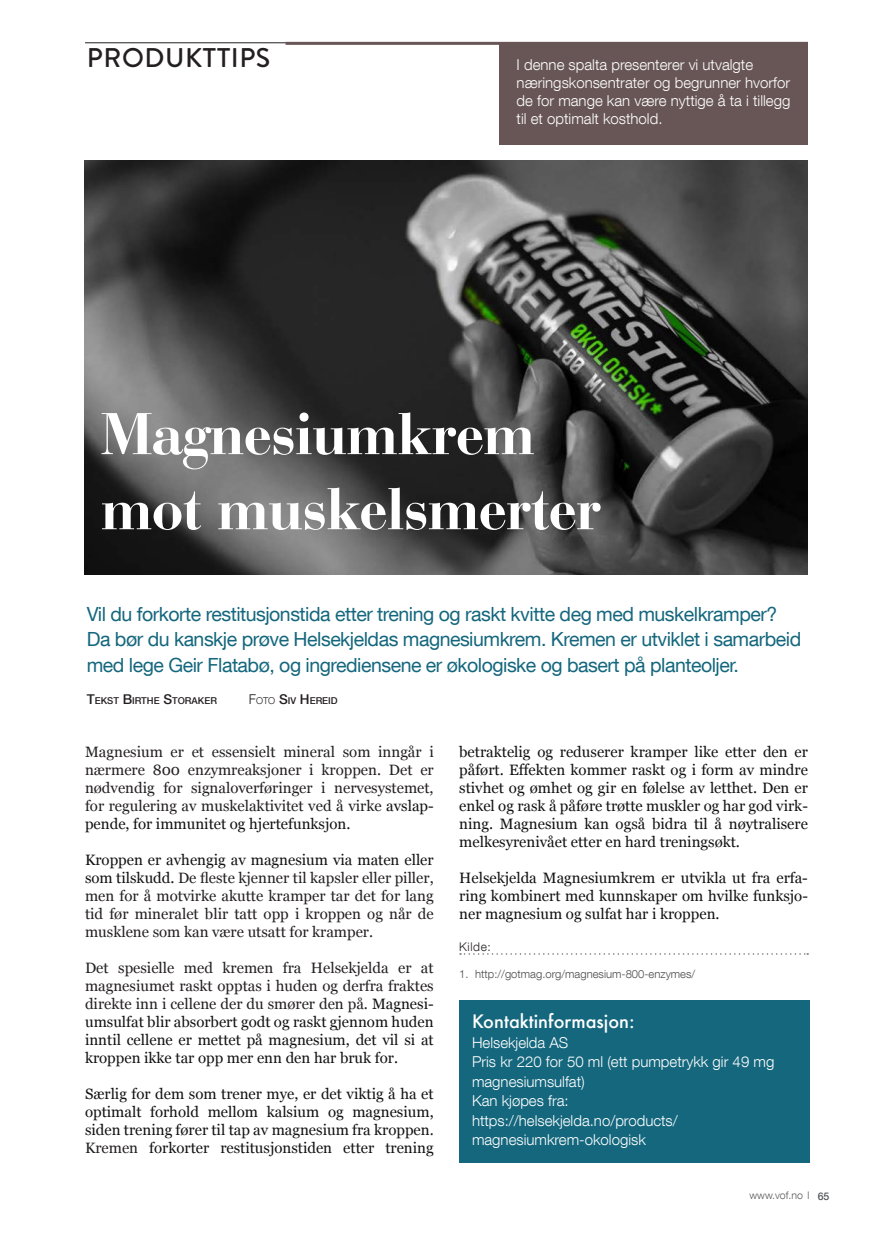
<style>
.page{position:relative;width:893px;height:1234px;background:#fff}
.page>*{position:absolute;margin:0;border:0;box-sizing:border-box;transform-origin:0 0}
.t1{font:700 61.5px/75px "Bauer Bodoni BT";color:#fff}
.t2{font:500 27px "Brandon Grotesque";letter-spacing:.02em;color:#231f20}
.t3{font:19.5px/25.5px "Helvetica Neue LT Com";letter-spacing:-.025em;color:#14677d}
.t4{font:500 18px "Futura";color:#fff}
.t5{font:15px/18px "Georgia";color:#111;text-align:justify}
.t6{font:15px/18px "Georgia";color:#231f20;text-align:justify}
.t7{font:300 15px/19.5px "Helvetica Neue LT Com";color:#fff}
.t8{font:300 12px "Helvetica Neue LT Com";letter-spacing:.05em;color:#231f20}
.t9{font:300 11.25px "Helvetica Neue LT Com";color:#4b4c4d}
.t10{font:300 10.5px "Helvetica Neue LT Com";color:#57585a}
.t11{font:500 9.45px "Helvetica Neue LT Com";color:#231f20}
.s1{font-size:13.5px}
.s2{font-weight:300;font-size:13.5px}
.s3{font-weight:300}
.s4{color:#111}
.s5{color:#231f20}
.s6{font-weight:500}
</style>
<div class="page">
<hr style="left:85px;top:43px;width:723px;height:1px;background:#231f20">
<hr style="left:286px;top:42px;width:522px;height:3px;background:#685656">
<svg style="left:460px;top:953px;width:348px;height:1px"></svg>
<img style="left:84px;top:161px;width:724px;height:413px">
<div style="left:500px;top:42px;width:308px;height:103px;background:#685656"></div>
<div style="left:459px;top:1000px;width:351px;height:162px;background:#14677d"></div>
<h2 class="t2" style="left:87px;top:39px;width:185px">PRODUKTTIPS</h2>
<p class="t7" style="left:517px;top:57px;width:275px;line-height:18px">I denne spalta presenterer vi utvalgte næringskonsentrater og begrunner hvorfor de for mange kan være nyttige å ta i tillegg til et optimalt kosthold.</p>
<h1 class="t1" style="left:101px;top:394px;width:501px">Magnesiumkrem mot muskelsmerter</h1>
<p class="t3" style="left:87px;top:603px;width:716px">Vil du forkorte restitusjonstida etter trening og raskt kvitte deg med muskelkramper?<br>Da bør du kanskje prøve Helsekjeldas magnesiumkrem. Kremen er utviklet i samarbeid med lege Geir Flatabø, og ingrediensene er økologiske og basert på planteoljer.</p>
<p class="t11" style="left:87px;top:697px;width:132px"><span class="s1">T</span>EKST <span class="s1">B</span>IRTHE <span class="s1">S</span>TORAKER</p>
<p class="t11" style="left:249px;top:697px;width:90px"><span class="s2">F</span><span class="s3">oTo</span> <span class="s1">S</span>IV <span class="s1">H</span>EREID</p>
<p class="t6" style="left:85px;top:742px;width:350px">Magnesium er et essensielt mineral som inngår i nærmere 800 enzymreaksjoner i kroppen. Det er nødvendig for signaloverføringer i nervesystemet, for regulering av muskelaktivitet ved å virke <span class="s4">avslap&shy;pende, for immunitet og hjertefunksjon.</span></p>
<p class="t6" style="left:85px;top:850px;width:350px"><span class="s4">Kroppen er avhengig av magnesium via maten eller som tilskudd.</span> De fleste kjenner til kapsler eller piller, men for å motvirke akutte kramper tar det for lang tid før mineralet blir tatt opp i kroppen og når de musklene som kan være utsatt for kramper.</p>
<p class="t5" style="left:85px;top:958px;width:350px"><span class="s5">Det spesielle med kremen fra Helsekjelda er at magnesiumet raskt opptas i huden og derfra fraktes direkte inn i cellene der du smører den på.</span> Magnesi&shy;umsulfat blir absorbert godt og raskt gjennom huden inntil cellene er mettet på magnesium, det vil si at kroppen ikke tar opp mer enn den har bruk for.</p>
<p class="t5" style="left:85px;top:1084px;width:350px">Særlig for dem som trener mye, er det viktig å ha et optimalt forhold mellom kalsium og magnesium, siden trening fører til tap av magnesium fra kroppen<span class="s5">.<br>Kremen</span> forkorter restitusjonstiden etter trening</p>
<p class="t5" style="left:459px;top:742px;width:350px">betraktelig og reduserer kramper like etter den er påført. Effekten kommer raskt og i form av mindre stivhet og ømhet og gir en følelse av letthet. Den er enkel og rask å påføre trøtte muskler og har god virk&shy;ning. Magnesium kan også bidra til å nøytralisere melkesyrenivået etter en hard treningsøkt.</p>
<p class="t5" style="left:459px;top:868px;width:350px">Helsekjelda Magnesiumkrem er utvikla ut fra erfa&shy;ring kombinert med kunnskaper om hvilke funksjo&shy;ner magnesium og sulfat har i kroppen.</p>
<p class="t8" style="left:459px;top:942px;width:33px">Kilde:</p>
<p class="t9" style="left:459px;top:969px;width:238px">1. http://gotmag.org/magnesium-800-enzymes/</p>
<p class="t4" style="left:472px;top:1009px;width:164px">Kontaktinformasjon:</p>
<p class="t7" style="left:472px;top:1034px;width:304px">Helsekjelda AS<br>Pris kr 220 for 50 ml (ett pumpetrykk gir 49 mg magnesiumsulfat)<br>Kan kjøpes fra: https://helsekjelda.no/products/ magnesiumkrem-okologisk</p>
<p class="t10" style="left:749px;top:1191px;width:82px">www.vof.no l <span class="s6">65</span></p>
</div>
